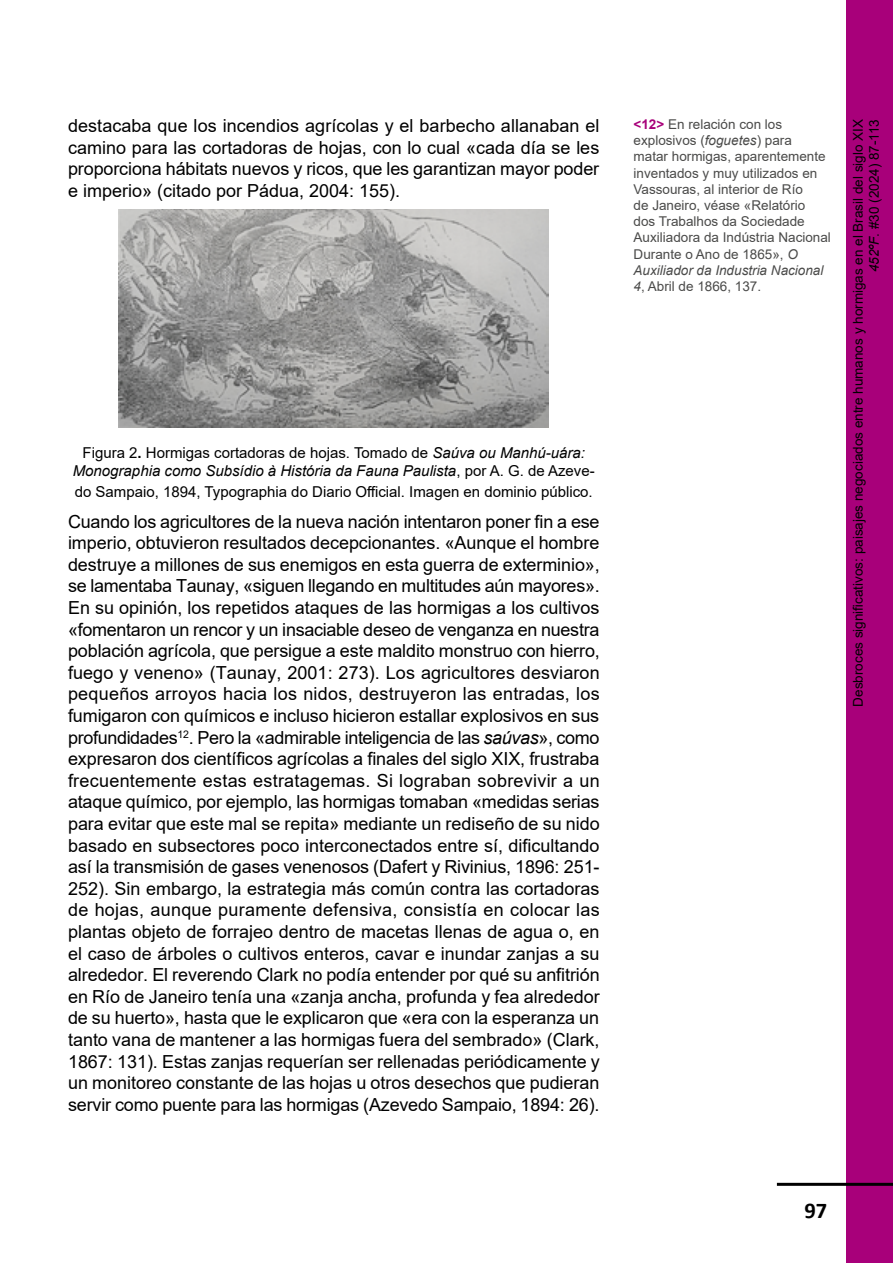
<style>
.page{position:relative;width:893px;height:1263px;background:#fff}
.page>*{position:absolute;margin:0;border:0;box-sizing:border-box;transform-origin:0 0}
.t1{font:700 22.5px "Calibri";color:#000}
.t2{font:18px/21.6px "Arial";letter-spacing:-.01em;color:#000;text-align:justify}
.t3{font:italic 15px/18px "Arial";color:#000;text-align:center}
.t4{font:15px "Arial";color:#000}
.t5{font:13.5px/16.2px "Arial";color:#4a4a49}
.t6{font:13.5px/16.2px "Arial";color:#000;text-align:right}
.s1{font-style:normal}
.s2{font-weight:700;font-style:normal}
.s3{font-style:italic}
.s4{font-weight:700;color:#a8007a}
</style>
<div class="page">
<div style="left:846px;top:0;width:47px;height:1263px;background:#a8007a"></div>
<hr style="left:777px;top:1183px;width:116px;height:3px;background:#000">
<img style="left:119px;top:209px;width:430px;height:219px">
<p class="t2" style="left:68px;top:115px;width:533px">destacaba que los incendios agrícolas y el barbecho allanaban el camino para las cortadoras de hojas, con lo cual «cada día se les proporciona hábitats nuevos y ricos, que les garantizan mayor poder e imperio» (citado por Pádua, 2004: 155).</p>
<p class="t3" style="left:73px;top:444px;width:523px"><span class="s1">Figura 2</span><span class="s2">.</span> <span class="s1">Hormigas cortadoras de hojas. Tomado de</span> Saúva ou Manhú-uára:<br>Monographia como Subsídio à História da Fauna Paulista<span class="s1">, por A. G. de Azeve-</span></p>
<p class="t4" style="left:75px;top:482px;width:519px">do Sampaio, 1894, Typographia do Diario Official. Imagen en dominio público.</p>
<p class="t2" style="left:68px;top:510px;width:533px">Cuando los agricultores de la nueva nación intentaron poner fin a ese imperio, obtuvieron resultados decepcionantes. «Aunque el hombre destruye a millones de sus enemigos en esta guerra de exterminio», se lamentaba Taunay, «siguen llegando en multitudes aún mayores».<br>En su opinión, los repetidos ataques de las hormigas a los cultivos «fomentaron un rencor y un insaciable deseo de venganza en nuestra población agrícola, que persigue a este maldito monstruo con hierro, fuego y veneno» (Taunay, 2001: 273). Los agricultores desviaron pequeños arroyos hacia los nidos, destruyeron las entradas, los fumigaron con químicos e incluso hicieron estallar explosivos en sus profundidades<sup>12</sup>. Pero la «admirable inteligencia de las <span class="s3">saúvas</span>», como expresaron dos científicos agrícolas a finales del siglo XIX, frustraba frecuentemente estas estratagemas. Si lograban sobrevivir a un ataque químico, por ejemplo, las hormigas tomaban «medidas serias para evitar que este mal se repita» mediante un rediseño de su nido basado en subsectores poco interconectados entre sí, dificultando así la transmisión de gases venenosos (Dafert y Rivinius, 1896: 251- 252). Sin embargo, la estrategia más común contra las cortadoras de hojas, aunque puramente defensiva, consistía en colocar las plantas objeto de forrajeo dentro de macetas llenas de agua o, en el caso de árboles o cultivos enteros, cavar e inundar zanjas a su alrededor. El reverendo Clark no podía entender por qué su anfitrión en Río de Janeiro tenía una «zanja ancha, profunda y fea alrededor de su huerto», hasta que le explicaron que «era con la esperanza un tanto vana de mantener a las hormigas fuera del sembrado» (Clark, 1867: 131). Estas zanjas requerían ser rellenadas periódicamente y un monitoreo constante de las hojas u otros desechos que pudieran servir como puente para las hormigas (Azevedo Sampaio, 1894: 26).</p>
<p class="t5" style="left:634px;top:116px;width:199px"><span class="s4">&lt;12&gt;</span> En relación con los explosivos (<span class="s3">foguetes</span>) para<br>matar hormigas, aparentemente inventados y muy utilizados en<br>Vassouras, al interior de Río<br>de Janeiro, véase «Relatório<br>dos Trabalhos da Sociedade<br>Auxiliadora da Indústria Nacional<br>Durante o Ano de 1865», <span class="s3">O<br>Auxiliador da Industria Nacional<br>4</span>, Abril de 1866, 137.</p>
<p class="t6" style="left:850px;top:707px;width:589px;rotate:-90deg">Desbroces significativos: paisajes negociados entre humanos y hormigas en el Brasil del siglo XIX<br><span class="s3">452ºF</span>. #30 (2024) 87-113</p>
<p class="t1" style="left:804px;top:1195px;width:24px">97</p>
</div>
